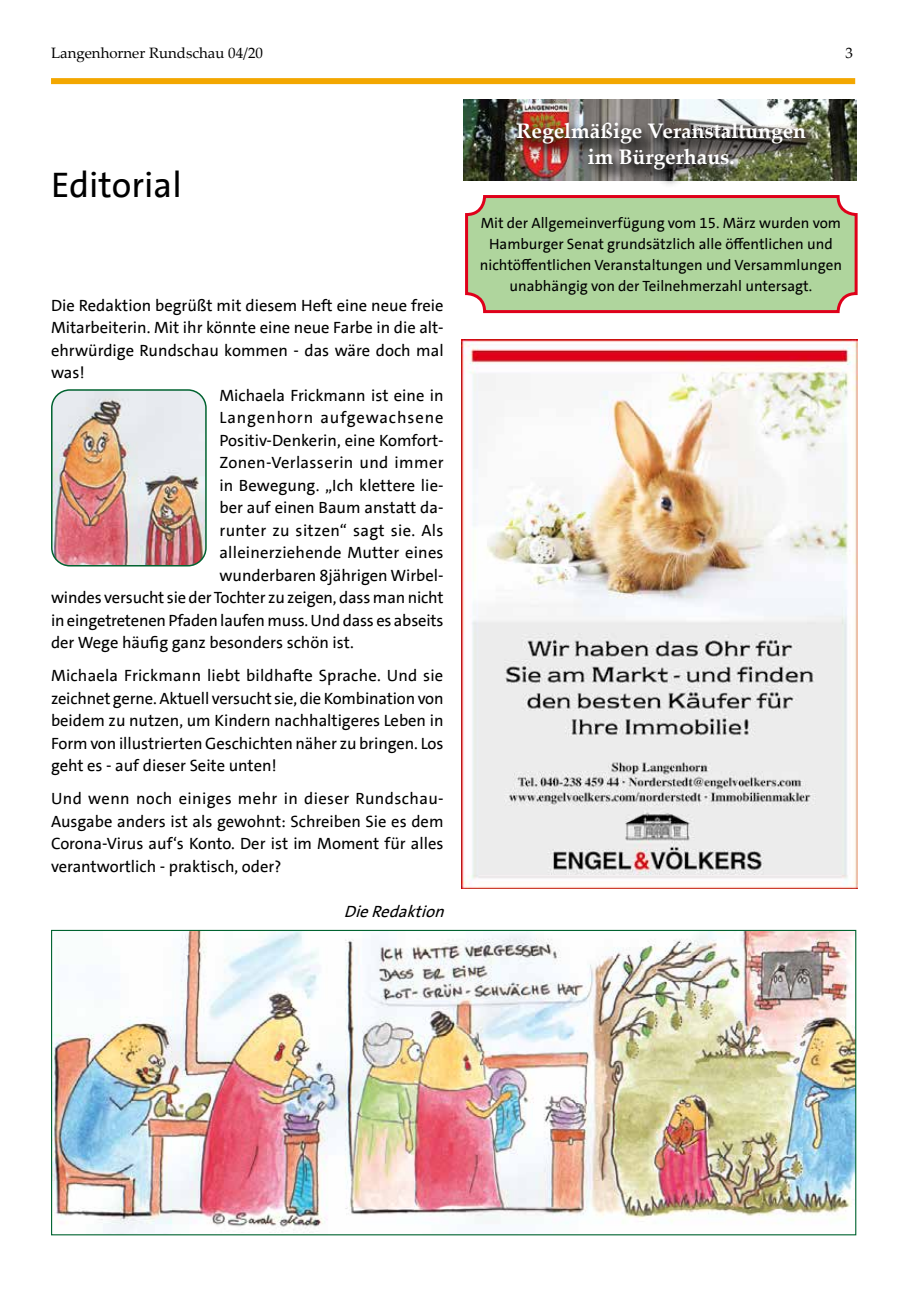
<style>
.page{position:relative;width:919px;height:1289px;background:#fff}
.page>*{position:absolute;margin:0;border:0;box-sizing:border-box;transform-origin:0 0}
.t1{font:36px "SPD The Sans";color:#000}
.t2{font:700 21px/25.2px "Palatino Linotype";color:#fff;text-align:center}
.t3{font:16.5px/22.5px "SPD The Sans";color:#000;text-align:justify}
.t4{font:16.5px "SPD The Sans";letter-spacing:.02em;color:#000}
.t5{font:16.5px "SPD The Sans";letter-spacing:.055em;color:#000}
.t6{font:italic 16.5px "SPD The Sans";color:#000}
.t7{font:15px/21px "SPD The Sans";color:#000;text-align:center}
.t8{font:15px "Palatino Linotype";color:#000}
</style>
<div class="page">
<div style="left:51px;top:78px;width:804px;height:6px;background:#f3a700"></div>
<img style="left:463px;top:99px;width:393px;height:81px">
<div style="left:520px;top:126px;width:303px;height:62px;background:#000;opacity:.75"></div>
<div style="left:513px;top:119px;width:302px;height:61px;background:#000;opacity:.88"></div>
<div style="left:466px;top:196px;width:390px;height:115px;background:#afd59d;border-radius:18px"></div>
<div style="left:465px;top:195px;width:392px;height:118px;border:3px solid #df001a;border-radius:18px"></div>
<img style="left:52px;top:392px;width:153px;height:173px">
<div style="left:51px;top:389px;width:156px;height:177px;border:2px solid #006330;border-radius:18px"></div>
<img style="left:53px;top:931px;width:801px;height:302px">
<img style="left:461px;top:339px;width:396px;height:549px">
<p class="t8" style="left:51px;top:42px;width:213px">Langenhorner Rundschau 04/20</p>
<p class="t8" style="left:845px;top:42px;width:9px">3</p>
<h1 class="t1" style="left:51px;top:161px;width:132px">Editorial</h1>
<p class="t3" style="left:51px;top:294px;width:394px">Die Redaktion begrüßt mit diesem Heft eine neue freie</p>
<p class="t3" style="left:51px;top:316px;width:394px">Mitarbeiterin. Mit ihr könnte eine neue Farbe in die alt-</p>
<p class="t3" style="left:51px;top:339px;width:394px">ehrwürdige Rundschau kommen - das wäre doch mal</p>
<p class="t3" style="left:51px;top:361px;width:35px">was!</p>
<p class="t3" style="left:219px;top:384px;width:225px">Michaela Frickmann ist eine in</p>
<p class="t5" style="left:219px;top:407px;width:225px">Langenhorn aufgewachsene</p>
<p class="t3" style="left:219px;top:429px;width:225px">Positiv-Denkerin, eine Komfort-</p>
<p class="t4" style="left:219px;top:452px;width:226px">Zonen-Verlasserin und immer</p>
<p class="t3" style="left:219px;top:474px;width:226px">in Bewegung. „Ich klettere lie-</p>
<p class="t3" style="left:219px;top:496px;width:225px">ber auf einen Baum anstatt da-</p>
<p class="t4" style="left:219px;top:519px;width:225px">runter zu sitzen“ sagt sie. Als</p>
<p class="t3" style="left:219px;top:541px;width:226px">alleinerziehende Mutter eines</p>
<p class="t3" style="left:219px;top:564px;width:225px">wunderbaren 8jährigen Wirbel-</p>
<p class="t3" style="left:51px;top:586px;width:394px">windes versucht sie der Tochter zu zeigen, dass man nicht</p>
<p class="t3" style="left:51px;top:609px;width:394px">in eingetretenen Pfaden laufen muss. Und dass es abseits</p>
<p class="t3" style="left:51px;top:631px;width:304px">der Wege häufig ganz besonders schön ist.</p>
<p class="t3" style="left:51px;top:664px;width:394px">Michaela Frickmann liebt bildhafte Sprache. Und sie zeichnet gerne. Aktuell versucht sie, die Kombination von beidem zu nutzen, um Kindern nachhaltigeres Leben in Form von illustrierten Geschichten näher zu bringen. Los geht es - auf dieser Seite unten!</p>
<p class="t3" style="left:51px;top:787px;width:394px">Und wenn noch einiges mehr in dieser Rundschau-Ausgabe anders ist als gewohnt: Schreiben Sie es dem Corona-Virus auf‘s Konto. Der ist im Moment für alles verantwortlich - praktisch, oder?</p>
<p class="t6" style="left:344px;top:900px;width:107px">DieRedaktion</p>
<p class="t2" style="left:516px;top:118px;width:291px">Regelmäßige Veranstaltungen im Bürgerhaus.</p>
<p class="t7" style="left:480px;top:213px;width:363px">Mit der Allgemeinverfügung vom 15. März wurden vom Hamburger Senat grundsätzlich alle öffentlichen und nichtöffentlichen Veranstaltungen und Versammlungen unabhängig von der Teilnehmerzahl untersagt.</p>
</div>
